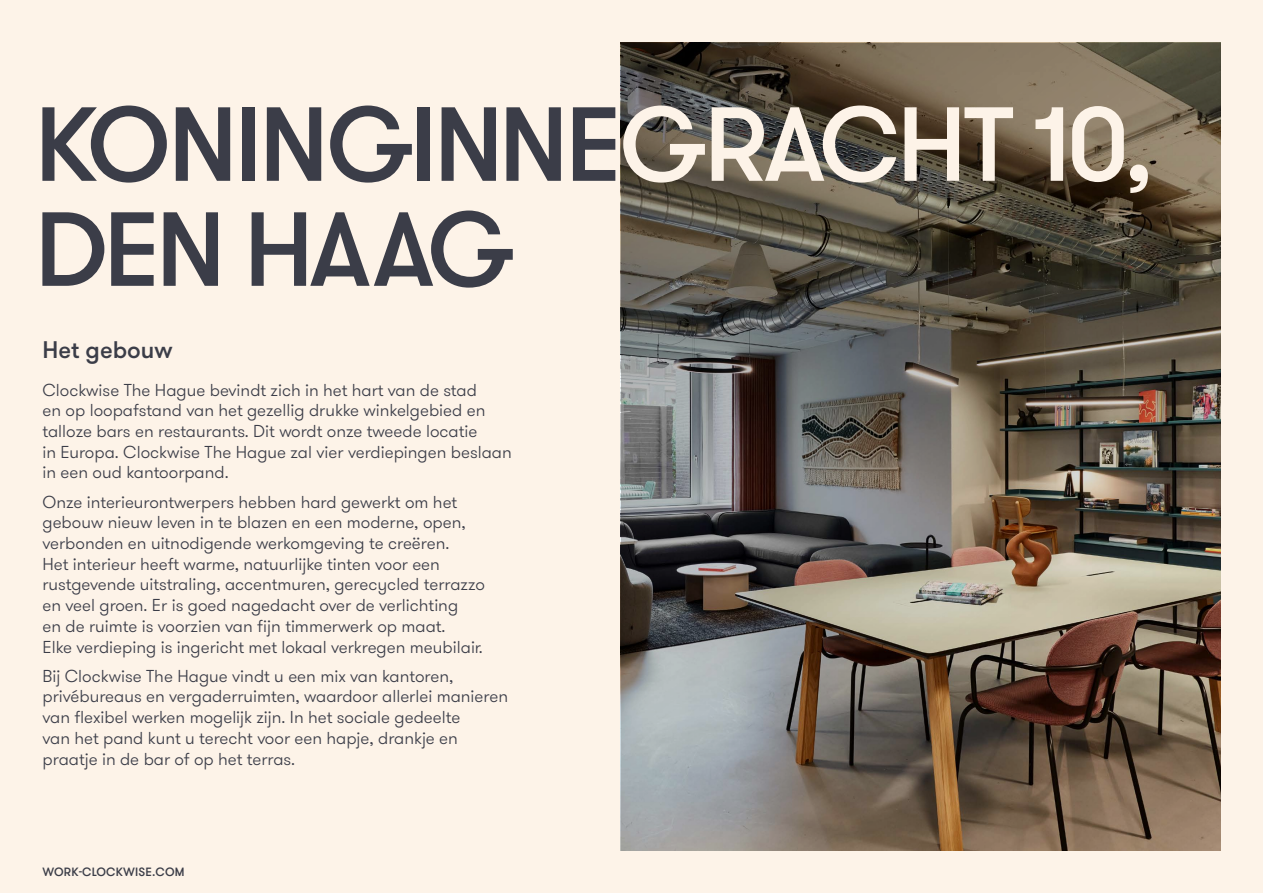
<style>
.page{position:relative;width:1263px;height:893px;background:#fdf3e8}
.page>*{position:absolute;margin:0;border:0;box-sizing:border-box;transform-origin:0 0}
.t1{font:500 105px/105px "GT Walsheim Pro";letter-spacing:-.03em;color:#3b3d48}
.t2{font:500 24px "GT Walsheim Pro";color:#3b3d48}
.t3{font:300 17.25px/20.7px "GT Walsheim Pro";color:#3b3d48}
.t4{font:500 12px "GT Walsheim Pro";letter-spacing:.015em;color:#3b3d48}
.s1{color:#fdf3e8}
</style>
<div class="page">
<img style="left:621px;top:43px;width:599px;height:807px">
<h1 class="t1" style="left:35px;top:94px;width:1121px">KONINGINNE<span class="s1">GRACHT 10,<br></span>DEN HAAG</h1>
<h2 class="t2" style="left:43px;top:335px;width:132px">Het gebouw</h2>
<p class="t3" style="left:43px;top:380px;width:471px">Clockwise The Hague bevindt zich in het hart van de stad<br>en op loopafstand van het gezellig drukke winkelgebied en talloze bars en restaurants. Dit wordt onze tweede locatie<br>in Europa. Clockwise The Hague zal vier verdiepingen beslaan in een oud kantoorpand.</p>
<p class="t3" style="left:43px;top:492px;width:444px">Onze interieurontwerpers hebben hard gewerkt om het gebouw nieuw leven in te blazen en een moderne, open, verbonden en uitnodigende werkomgeving te creëren.<br>Het interieur heeft warme, natuurlijke tinten voor een rustgevende uitstraling, accentmuren, gerecycled terrazzo en veel groen. Er is goed nagedacht over de verlichting<br>en de ruimte is voorzien van fijn timmerwerk op maat.<br>Elke verdieping is ingericht met lokaal verkregen meubilair.</p>
<p class="t3" style="left:43px;top:666px;width:467px">Bij Clockwise The Hague vindt u een mix van kantoren, privébureaus en vergaderruimten, waardoor allerlei manieren van flexibel werken mogelijk zijn. In het sociale gedeelte<br>van het pand kunt u terecht voor een hapje, drankje en praatje in de bar of op het terras.</p>
<p class="t4" style="left:43px;top:864px;width:143px">WORK-CLOCKWISE.COM</p>
</div>
